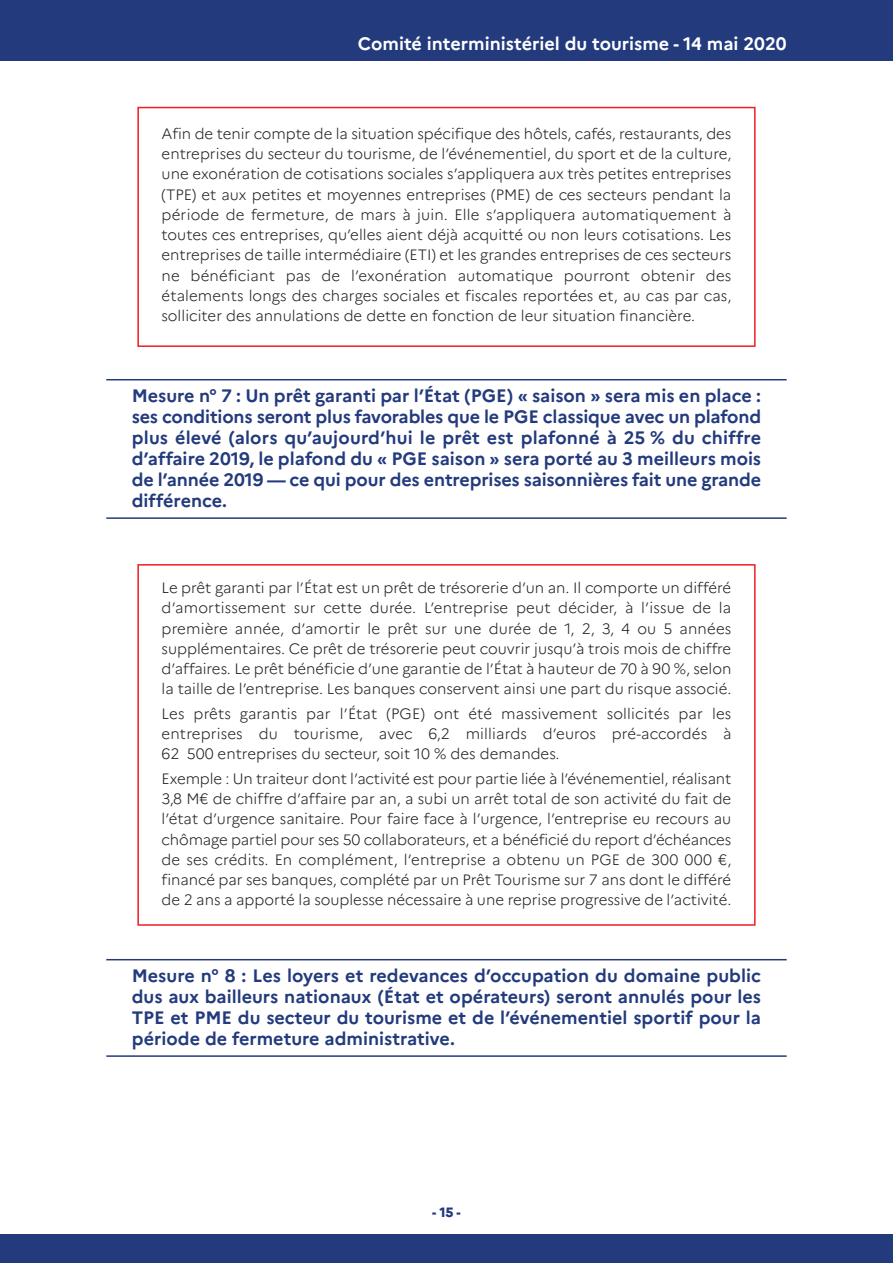
<style>
.page{position:relative;width:893px;height:1263px;background:#fff}
.page>*{position:absolute;margin:0;border:0;box-sizing:border-box;transform-origin:0 0}
.t1{font:700 18px/21px "Marianne";color:#233b7d;text-align:justify}
.t2{font:700 18px "Marianne";color:#fff}
.t3{font:300 15px/20.2px "Marianne";color:#231f20;text-align:justify}
.t4{font:800 13.5px "Marianne";color:#233b7d}
</style>
<div class="page">
<div style="left:0;top:1234px;width:893px;height:26px;background:#233b7d"></div>
<div style="left:0;top:0;width:893px;height:61px;background:#233b7d"></div>
<div style="left:0;top:1239px;width:893px;height:24px;background:#233b7d"></div>
<hr style="left:106px;top:379px;width:681px;height:1px;background:#233b7d">
<hr style="left:106px;top:517px;width:681px;height:2px;background:#233b7d">
<hr style="left:106px;top:959px;width:681px;height:1px;background:#233b7d">
<hr style="left:106px;top:1055px;width:681px;height:2px;background:#233b7d">
<div style="left:137px;top:564px;width:619px;height:362px;border:2px solid #ee1d23"></div>
<div style="left:137px;top:107px;width:619px;height:240px;border:2px solid #ee1d23"></div>
<p class="t2" style="left:358px;top:37px;width:430px">Comité interministériel du tourisme - 14 mai 2020</p>
<p class="t3" style="left:162px;top:125px;width:571px">afin de tenir compte de la situation spécifique des hôtels, cafés, restaurants, des entreprises du secteur du tourisme, de l’événementiel, du sport et de la culture, une exonération de cotisations sociales s’appliquera aux très petites entreprises (TPE) et aux petites et moyennes entreprises (PME) de ces secteurs pendant la période de fermeture, de mars à juin. Elle s’appliquera automatiquement à toutes ces entreprises, qu’elles aient déjà acquitté ou non leurs cotisations. les entreprises de taille intermédiaire (ETI) et les grandes entreprises de ces secteurs ne bénéficiant pas de l’exonération automatique pourront obtenir des étalements longs des charges sociales et fiscales reportées et, au cas par cas, solliciter des annulations de dette en fonction de leur situation financière.</p>
<p class="t1" style="left:132px;top:387px;width:631px">Mesure n° 7 : Un prêt garanti par l’État (PGE) « saison » sera mis en place : ses conditions seront plus favorables que le PGE classique avec un plafond plus élevé (alors qu’aujourd’hui le prêt est plafonné à 25 % du chiffre d’affaire 2019, le plafond du « PGE saison » sera porté au 3 meilleurs mois de l’année 2019 — ce qui pour des entreprises saisonnières fait une grande différence.</p>
<p class="t3" style="left:162px;top:579px;width:571px">le prêt garanti par l’état est un prêt de trésorerie d’un an. Il comporte un différé d’amortissement sur cette durée. l’entreprise peut décider, à l’issue de la première année, d’amortir le prêt sur une durée de 1, 2, 3, 4 ou 5 années supplémentaires. ce prêt de trésorerie peut couvrir jusqu’à trois mois de chiffre d’affaires. le prêt bénéficie d’une garantie de l’état à hauteur de 70 à 90 %, selon la taille de l’entreprise. les banques conservent ainsi une part du risque associé.</p>
<p class="t3" style="left:162px;top:705px;width:571px">les prêts garantis par l’état (PgE) ont été massivement sollicités par les entreprises du tourisme, avec 6,2 milliards d’euros pré-accordés à 62 500 entreprises du secteur, soit 10 % des demandes.</p>
<p class="t3" style="left:162px;top:770px;width:571px">Exemple : un traiteur dont l’activité est pour partie liée à l’événementiel, réalisant 3,8 M€ de chiffre d’affaire par an, a subi un arrêt total de son activité du fait de l’état d’urgence sanitaire. Pour faire face à l’urgence, l’entreprise eu recours au chômage partiel pour ses 50 collaborateurs, et a bénéficié du report d’échéances de ses crédits. En complément, l’entreprise a obtenu un PgE de 300 000 €, financé par ses banques, complété par un Prêt Tourisme sur 7 ans dont le différé de 2 ans a apporté la souplesse nécessaire à une reprise progressive de l’activité.</p>
<p class="t1" style="left:132px;top:967px;width:631px">Mesure n° 8 : Les loyers et redevances d’occupation du domaine public dus aux bailleurs nationaux (État et opérateurs) seront annulés pour les TPE et PME du secteur du tourisme et de l’événementiel sportif pour la période de fermeture administrative.</p>
<p class="t4" style="left:432px;top:1206px;width:30px">-15-</p>
</div>
